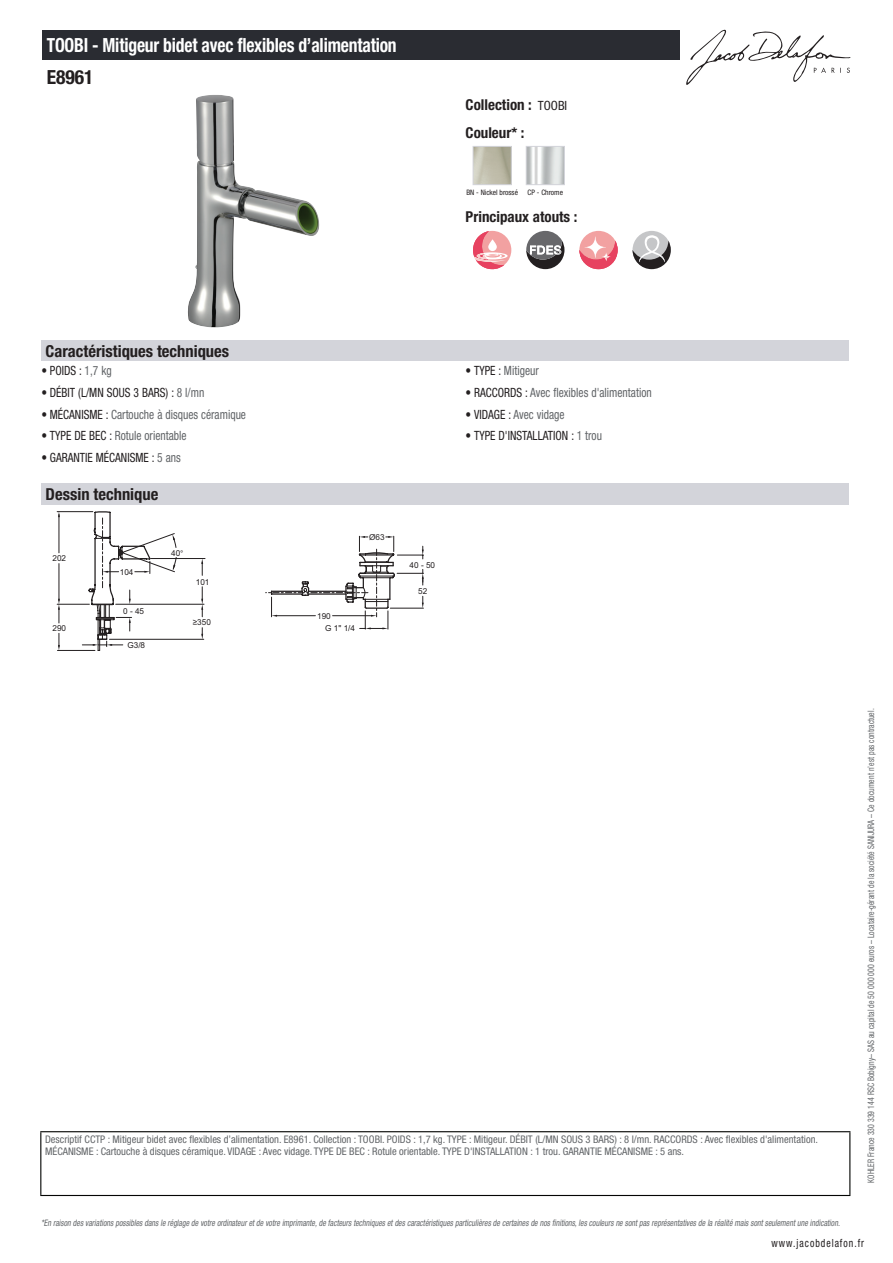
<style>
.page{position:relative;width:893px;height:1263px;background:#fff}
.page>*{position:absolute;margin:0;border:0;box-sizing:border-box;transform-origin:0 0}
.t1{font:700 condensed 19.5px "Helvetica Neue LT Std";letter-spacing:-.01em;color:#fff;scale:.9 1}
.t2{font:700 condensed 19.5px "Helvetica Neue LT Std";color:#231f20}
.t3{font:700 condensed 16.5px "Helvetica Neue LT Std";color:#231f20}
.t4{font:700 condensed 15px/27.8px "Helvetica Neue LT Std";color:#231f20}
.t5{font:condensed 12.75px "Helvetica Neue LT Std";color:#626568;scale:.9 1}
.t6{font:condensed 12.75px "Helvetica Neue LT Std";color:#231f20;scale:.9 1}
.t7{font:condensed 11.25px "Helvetica Neue LT Std";letter-spacing:.1em;color:#231f20;scale:.87 1}
.t8{font:condensed 10.5px/12px "Helvetica Neue LT Std";color:#626568}
.t9{font:italic condensed 9px "Helvetica Neue LT Std";color:#626568;scale:.87 1}
.t10{font:condensed 9px "Helvetica Neue LT Std";color:#626568;scale:.87 1}
.t11{font:8.25px "Arial";color:#231f20}
.t12{font:condensed 7.5px "Helvetica Neue LT Std";color:#231f20}
.s1{font-weight:400;font-size:12.75px}
.s2{color:#626568}
.s3{color:#231f20}
.s4{font-family:"Myriad"}
</style>
<div class="page">
<svg style="left:686px;top:30px;width:164px;height:55px"></svg>
<img style="left:188px;top:95px;width:132px;height:233px">
<img style="left:475px;top:148px;width:35px;height:35px">
<div style="left:473px;top:146px;width:39px;height:39px;border:1px solid #d3d4da"></div>
<img style="left:528px;top:148px;width:35px;height:35px">
<div style="left:526px;top:146px;width:39px;height:39px;border:1px solid #d3d4da"></div>
<div style="left:473px;top:231px;width:38px;height:38px;background:#f2a1a1;border-radius:50%"></div>
<svg style="left:473px;top:231px;width:35px;height:38px"></svg>
<svg style="left:526px;top:231px;width:38px;height:38px"></svg>
<div style="left:579px;top:231px;width:39px;height:38px;background:#f2a1a1;border-radius:50%"></div>
<svg style="left:579px;top:237px;width:39px;height:32px"></svg>
<div style="left:632px;top:231px;width:39px;height:38px;background:#c5c6c8;border-radius:50%"></div>
<svg style="left:632px;top:235px;width:39px;height:34px"></svg>
<div style="left:41px;top:340px;width:808px;height:21px;background:#d3d4da"></div>
<div style="left:41px;top:483px;width:808px;height:22px;background:#d3d4da"></div>
<svg style="left:57px;top:511px;width:148px;height:140px"></svg>
<svg style="left:266px;top:536px;width:158px;height:93px"></svg>
<div style="left:43px;top:30px;width:637px;height:30px;background:#2a2c32"></div>
<hr style="left:40px;top:1131px;width:810px;height:1px;background:#040503">
<hr style="left:40px;top:1132px;width:1px;height:63px;background:#040503">
<hr style="left:849px;top:1132px;width:1px;height:63px;background:#040503">
<hr style="left:40px;top:1195px;width:810px;height:1px;background:#040503">
<h1 class="t1" style="left:47px;top:33px;width:390px">TOOBI - Mitigeur bidet avec flexibles d’alimentation</h1>
<h1 class="t2" style="left:47px;top:65px;width:48px">E8961</h1>
<h3 class="t4" style="left:466px;top:90px;width:103px">Collection : <span class="s1">TOOBI<br></span>Couleur* :</h3>
<p class="t12" style="left:466px;top:188px;width:53px">BN - Nickel brossé</p>
<p class="t12" style="left:528px;top:188px;width:37px">CP - Chrome</p>
<h3 class="t4" style="left:466px;top:203px;width:113px">Principaux atouts :</h3>
<h2 class="t3" style="left:46px;top:341px;width:185px">Caractéristiques techniques</h2>
<p class="t6" style="left:41px;top:363px;width:80px">• POIDS : <span class="s2">1,7 kg</span></p>
<p class="t5" style="left:466px;top:363px;width:83px"><span class="s3">• TYPE :</span> Mitigeur</p>
<p class="t6" style="left:41px;top:385px;width:183px">• DÉBIT (L/MN SOUS 3 BARS) : <span class="s2">8 l/mn</span></p>
<p class="t5" style="left:466px;top:385px;width:208px"><span class="s3">• RACCORDS :</span> Avec flexibles d'alimentation</p>
<p class="t5" style="left:41px;top:407px;width:229px"><span class="s3">• MÉCANISME :</span> Cartouche à disques céramique</p>
<p class="t5" style="left:466px;top:407px;width:112px"><span class="s3">• VIDAGE :</span> Avec vidage</p>
<p class="t5" style="left:41px;top:428px;width:163px"><span class="s3">• TYPE DE BEC :</span> Rotule orientable</p>
<p class="t6" style="left:466px;top:428px;width:153px">• TYPE D'INSTALLATION : <span class="s2">1 trou</span></p>
<p class="t6" style="left:41px;top:450px;width:156px">• GARANTIE MÉCANISME : <span class="s2">5 ans</span></p>
<h2 class="t3" style="left:46px;top:484px;width:114px">Dessin technique</h2>
<p class="t11" style="left:53px;top:553px;width:15px">202</p>
<p class="t11" style="left:53px;top:623px;width:15px">290</p>
<p class="t11" style="left:120px;top:566px;width:15px">104</p>
<p class="t11" style="left:123px;top:605px;width:22px">0 - 45</p>
<p class="t11" style="left:127px;top:640px;width:19px">G3/8</p>
<p class="t11" style="left:171px;top:547px;width:13px">40<span class="s4">°</span></p>
<p class="t11" style="left:196px;top:576px;width:15px">101</p>
<p class="t11" style="left:193px;top:617px;width:20px">≥350</p>
<p class="t11" style="left:369px;top:532px;width:17px">Ø63</p>
<p class="t11" style="left:317px;top:611px;width:15px">190</p>
<p class="t11" style="left:325px;top:623px;width:31px">G 1" 1/4</p>
<p class="t11" style="left:410px;top:559px;width:27px">40 - 50</p>
<p class="t11" style="left:418px;top:586px;width:11px">52</p>
<p class="t8" style="left:45px;top:1134px;width:774px">Descriptif CCTP : Mitigeur bidet avec flexibles d’alimentation. E8961. Collection : TOOBI. POIDS : 1,7 kg. TYPE : Mitigeur. DÉBIT (L/MN SOUS 3 BARS) : 8 l/mn. RACCORDS : Avec flexibles d'alimentation.<br>MÉCANISME : Cartouche à disques céramique. VIDAGE : Avec vidage. TYPE DE BEC : Rotule orientable. TYPE D'INSTALLATION : 1 trou. GARANTIE MÉCANISME : 5 ans.</p>
<p class="t10" style="left:866px;top:1183px;width:547px;rotate:-90deg">KOHLER France 330 339 144 RSC Bobigny– SAS au capital de 50 000 000 euros – Locataire-gérant de la société SANIJURA – Ce document n’est pas contractuel.</p>
<p class="t9" style="left:41px;top:1217px;width:922px">*En raison desvariationspossiblesdansle réglage de votre ordinateuretde votre imprimante,de facteurstechniquesetdescaractéristiquesparticulièresde certainesde nosfinitions,lescouleursne sontpasreprésentativesde la réalité maissontseulementune indication.</p>
<p class="t7" style="left:772px;top:1237px;width:108px">www.jacobdelafon.fr</p>
</div>
